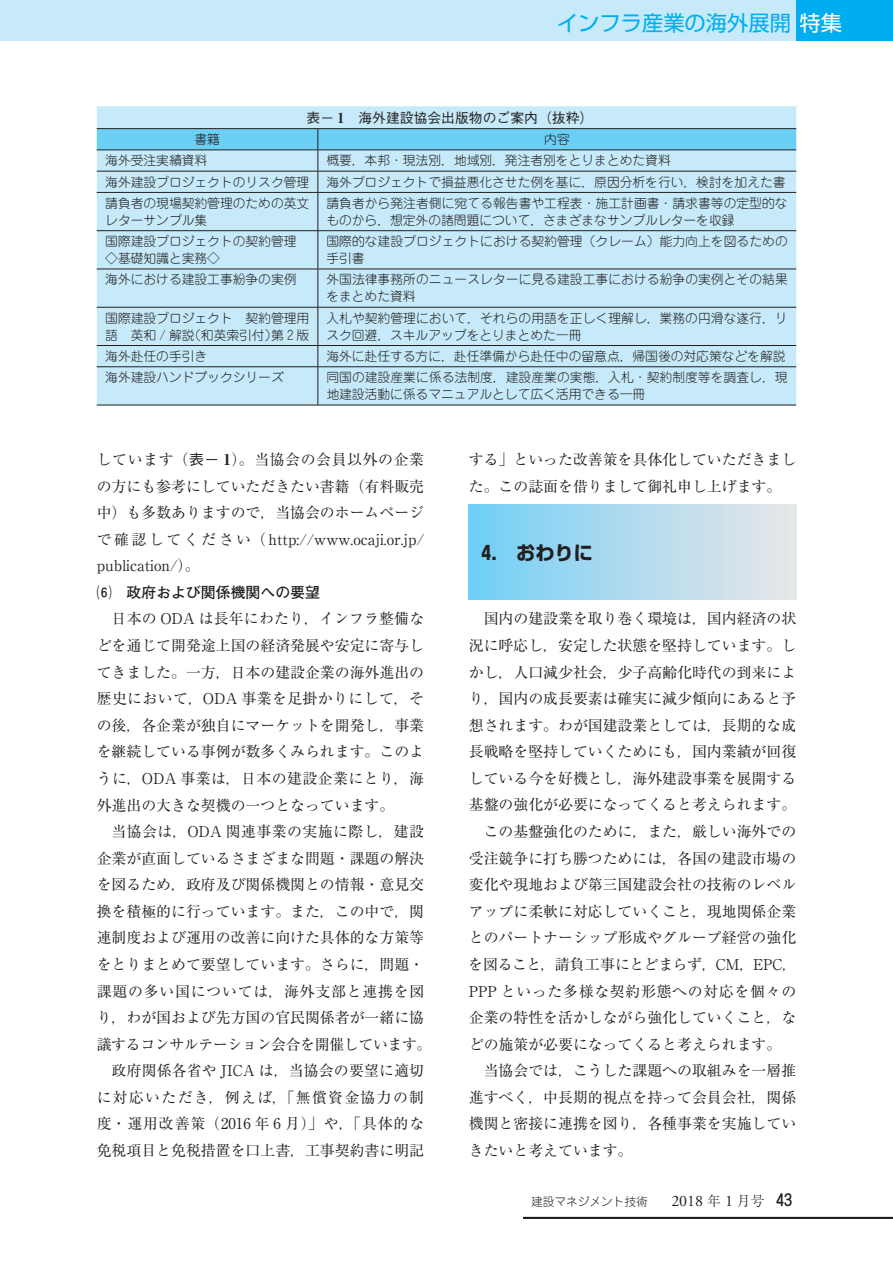
<style>
.page{position:relative;width:893px;height:1263px;background:#fff}
.page>*{position:absolute;margin:0;border:0;box-sizing:border-box;transform-origin:0 0}
.t1{font:21.3px "Shin Go Pr 6 N";color:#00aeef}
.t2{font:700 19.2px "Shin Go Pr 6 N";color:#231f20}
.t3{font:14.85px/26.5px "Ryumin Pr 6 N";color:#231f20;text-align:justify}
.t4{font:14.85px "Ryumin Pr 6 N";letter-spacing:.045em;color:#231f20}
.t5{font:700 14.85px "Futo Go B101 Pr 6 N";color:#231f20}
.t6{font:500 13.8px "Gothic BBB Pr 6 N";color:#231f20}
.t7{font:300 12.75px/17px "Jun 101 Pro";color:#231f20}
.t8{font:300 11.7px "Jun 101 Pro";color:#231f20}
.s1{color:#fff}
.s2{font-family:"Ryumin Pr 6 N";font-weight:800}
.s3{font-family:"Gothic BBB Pr 6 N";font-weight:500}
.s4{font-weight:800}
.s5{font-family:"Adobe Garamond Pro";font-weight:400;font-size:15.9px}
.s6{font-family:"Ryumin Pr 6 N";font-size:13.8px}
.s7{font-family:"Jun 34 Pro";font-weight:500;font-size:15.9px}
</style>
<div class="page">
<div style="left:795px;top:0;width:98px;height:40px;background:#00aeef"></div>
<div style="left:0;top:0;width:795px;height:40px;background:#c6eafa"></div>
<div style="left:469px;top:505px;width:327px;height:95px;background:linear-gradient(to right,#72cff6,#eae7e8)"></div>
<div style="left:97px;top:106px;width:699px;height:299px;background:#c6eafa"></div>
<svg style="left:97px;top:129px;width:699px;height:63px;background:#a2d9f0"></svg>
<hr style="left:97px;top:192px;width:221px;height:1px;background:#231f20">
<hr style="left:318px;top:192px;width:478px;height:1px;background:#231f20">
<hr style="left:318px;top:193px;width:1px;height:37px;background:#231f20">
<hr style="left:97px;top:230px;width:221px;height:1px;background:#231f20">
<hr style="left:318px;top:230px;width:478px;height:1px;background:#231f20">
<hr style="left:318px;top:231px;width:1px;height:38px;background:#231f20">
<hr style="left:97px;top:269px;width:221px;height:1px;background:#231f20">
<hr style="left:318px;top:269px;width:478px;height:1px;background:#231f20">
<hr style="left:318px;top:269px;width:1px;height:38px;background:#231f20">
<hr style="left:97px;top:307px;width:221px;height:1px;background:#231f20">
<hr style="left:318px;top:307px;width:478px;height:1px;background:#231f20">
<hr style="left:318px;top:307px;width:1px;height:38px;background:#231f20">
<hr style="left:97px;top:345px;width:221px;height:1px;background:#231f20">
<hr style="left:318px;top:345px;width:478px;height:1px;background:#231f20">
<svg style="left:318px;top:346px;width:1px;height:20px"></svg>
<hr style="left:97px;top:366px;width:221px;height:1px;background:#231f20">
<hr style="left:318px;top:366px;width:478px;height:1px;background:#231f20">
<hr style="left:318px;top:367px;width:1px;height:38px;background:#231f20">
<hr style="left:97px;top:405px;width:221px;height:1px;background:#231f20">
<hr style="left:318px;top:405px;width:478px;height:1px;background:#231f20">
<hr style="left:97px;top:128px;width:221px;height:1px;background:#231f20">
<hr style="left:318px;top:128px;width:478px;height:1px;background:#231f20">
<hr style="left:523px;top:1217px;width:370px;height:2px;background:#231f20">
<h1 class="t1" style="left:557px;top:6px;width:286px">インフラ産業の海外展開<span class="s1">特集</span></h1>
<p class="t6" style="left:307px;top:106px;width:288px">表－ <span class="s2">1</span>　海外建設協会出版物のご案内（抜粋）</p>
<p class="t7" style="left:195px;top:129px;width:27px">書籍</p>
<p class="t7" style="left:544px;top:129px;width:27px">内容</p>
<p class="t7" style="left:105px;top:151px;width:104px">海外受注実績資料</p>
<p class="t7" style="left:326px;top:151px;width:346px">概要，本邦・現法別，地域別，発注者別をとりまとめた資料</p>
<p class="t7" style="left:105px;top:172px;width:206px">海外建設プロジェクトのリスク管理</p>
<p class="t7" style="left:326px;top:172px;width:461px">海外プロジェクトで損益悪化させた例を基に，原因分析を行い，検討を加えた書</p>
<p class="t7" style="left:105px;top:193px;width:206px">請負者の現場契約管理のための英文レターサンプル集</p>
<p class="t7" style="left:326px;top:193px;width:463px">請負者から発注者側に宛てる報告書や工程表・施工計画書・請求書等の定型的なものから，想定外の諸問題について，さまざまなサンプルレターを収録</p>
<p class="t7" style="left:105px;top:231px;width:193px">国際建設プロジェクトの契約管理◇基礎知識と実務◇</p>
<p class="t7" style="left:326px;top:231px;width:463px">国際的な建設プロジェクトにおける契約管理（クレーム）能力向上を図るための手引書</p>
<p class="t7" style="left:105px;top:270px;width:193px">海外における建設工事紛争の実例</p>
<p class="t7" style="left:326px;top:270px;width:463px">外国法律事務所のニュースレターに見る建設工事における紛争の実例とその結果をまとめた資料</p>
<p class="t7" style="left:105px;top:308px;width:206px">国際建設プロジェクト　契約管理用語　英和 / 解説（和英索引付）第 2 版</p>
<p class="t7" style="left:326px;top:308px;width:463px">入札や契約管理において，それらの用語を正しく理解し，業務の円滑な遂行，リスク回避，スキルアップをとりまとめた一冊</p>
<p class="t7" style="left:105px;top:346px;width:104px">海外赴任の手引き</p>
<p class="t7" style="left:326px;top:346px;width:461px">海外に赴任する方に，赴任準備から赴任中の留意点，帰国後の対応策などを解説</p>
<p class="t7" style="left:105px;top:367px;width:180px">海外建設ハンドブックシリーズ</p>
<p class="t7" style="left:326px;top:367px;width:463px">同国の建設産業に係る法制度，建設産業の実態，入札・契約制度等を調査し，現地建設活動に係るマニュアルとして広く活用できる一冊</p>
<p class="t3" style="left:97px;top:445px;width:329px">しています（<span class="s3">表－</span> <span class="s4">1</span>）。当協会の会員以外の企業の方にも参考にしていただきたい書籍（有料販売中）も多数ありますので，当協会のホームページで確認してください（ http://www.ocaji.or.jp/ publication/）。</p>
<p class="t5" style="left:97px;top:580px;width:225px">⑹　政府および関係機関への要望</p>
<p class="t3" style="left:97px;top:605px;width:329px;text-indent:15px">日本の ODA は長年にわたり，インフラ整備などを通じて開発途上国の経済発展や安定に寄与してきました。一方，日本の建設企業の海外進出の歴史において，ODA 事業を足掛かりにして，その後，各企業が独自にマーケットを開発し，事業を継続している事例が数多くみられます。このように，ODA 事業は，日本の建設企業にとり，海外進出の大きな契機の一つとなっています。</p>
<p class="t3" style="left:97px;top:817px;width:336px;text-align:center">当協会は，ODA 関連事業の実施に際し，建設<br>企業が直面しているさまざまな問題・課題の解決を図るため，政府及び関係機関との情報・意見交換を積極的に行っています。また，この中で，関連制度および運用の改善に向けた具体的な方策等をとりまとめて要望しています。さらに，問題・課題の多い国については，海外支部と連携を図り，わが国および先方国の官民関係者が一緒に協議するコンサルテーション会合を開催しています。政府関係各省や JICA は，当協会の要望に適切<br>に対応いただき，例えば，「無償資金協力の制度・運用改善策（2016 年 6 月）」や，「具体的な免税項目と免税措置を口上書，工事契約書に明記</p>
<p class="t3" style="left:469px;top:445px;width:329px">する」といった改善策を具体化していただきました。この誌面を借りまして御礼申し上げます。</p>
<p class="t2" style="left:482px;top:537px;width:113px">4.　おわりに</p>
<p class="t3" style="left:484px;top:605px;width:314px">国内の建設業を取り巻く環境は，国内経済の状</p>
<p class="t3" style="left:469px;top:631px;width:329px">況に呼応し，安定した状態を堅持しています。し</p>
<p class="t3" style="left:469px;top:658px;width:329px">かし，人口減少社会，少子高齢化時代の到来によ</p>
<p class="t3" style="left:469px;top:684px;width:329px">り，国内の成長要素は確実に減少傾向にあると予</p>
<p class="t3" style="left:469px;top:711px;width:329px">想されます。わが国建設業としては，長期的な成</p>
<p class="t3" style="left:469px;top:738px;width:329px">長戦略を堅持していくためにも，国内業績が回復</p>
<p class="t3" style="left:469px;top:764px;width:329px">している今を好機とし，海外建設事業を展開する</p>
<p class="t3" style="left:469px;top:791px;width:329px">基盤の強化が必要になってくると考えられます。</p>
<p class="t3" style="left:484px;top:817px;width:314px">この基盤強化のために，また，厳しい海外での</p>
<p class="t3" style="left:469px;top:844px;width:329px">受注競争に打ち勝つためには，各国の建設市場の</p>
<p class="t3" style="left:469px;top:870px;width:329px">変化や現地および第三国建設会社の技術のレベル</p>
<p class="t3" style="left:469px;top:897px;width:329px">アップに柔軟に対応していくこと，現地関係企業</p>
<p class="t3" style="left:469px;top:924px;width:329px">とのパートナーシップ形成やグループ経営の強化</p>
<p class="t3" style="left:468px;top:950px;width:330px">を図ること，請負工事にとどまらず，CM，EPC，</p>
<p class="t4" style="left:469px;top:979px;width:329px">PPP といった多様な契約形態への対応を個々の</p>
<p class="t3" style="left:469px;top:1003px;width:329px">企業の特性を活かしながら強化していくこと，な</p>
<p class="t3" style="left:469px;top:1030px;width:314px">どの施策が必要になってくると考えられます。</p>
<p class="t3" style="left:484px;top:1057px;width:314px">当協会では，こうした課題への取組みを一層推</p>
<p class="t3" style="left:469px;top:1083px;width:329px">進すべく，中長期的視点を持って会員会社，関係</p>
<p class="t3" style="left:469px;top:1110px;width:329px">機関と密接に連携を図り，各種事業を実施してい</p>
<p class="t3" style="left:469px;top:1136px;width:165px">きたいと考えています。</p>
<p class="t8" style="left:531px;top:1192px;width:262px">建設マネジメント技術　　<span class="s5">2018</span> <span class="s6">年</span> <span class="s5">1</span> <span class="s6">月号</span> <span class="s7">43</span></p>
</div>
